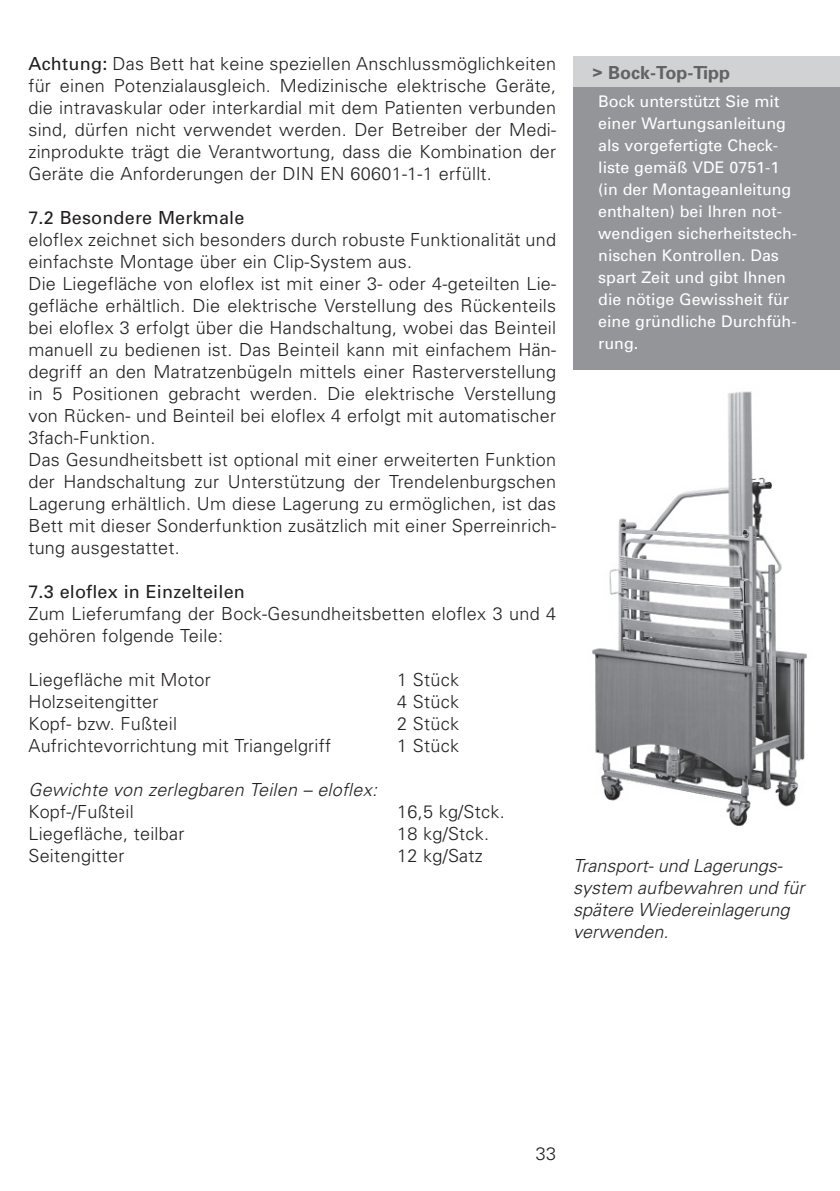
<style>
.page{position:relative;width:840px;height:1191px;background:#fff}
.page>*{position:absolute;margin:0;border:0;box-sizing:border-box;transform-origin:0 0}
.t1{font:300 18px/22px "Univers";letter-spacing:.015em;color:#231f20}
.t2{font:italic 300 18px/22px "Univers";color:#231f20}
.t3{font:18px "Univers";letter-spacing:.01em;color:#231f20}
.t4{font:700 18px "Univers";color:#636366}
.t5{font:16px/22px "Univers";color:#fff}
.s1{font-weight:400}
</style>
<div class="page">
<div style="left:573px;top:57px;width:266px;height:30px;background:#d1d2d4"></div>
<div style="left:573px;top:87px;width:266px;height:282px;background:#939598"></div>
<img style="left:592px;top:391px;width:215px;height:435px">
<p class="t1" style="left:28px;top:54px;width:529px;text-align:justify"><span class="s1">Achtung:</span> Das Bett hat keine speziellen Anschlussmöglichkeiten für einen Potenzialausgleich. Medizinische elektrische Geräte, die intravaskular oder interkardial mit dem Patienten verbunden sind, dürfen nicht verwendet werden. Der Betreiber der Medi&shy;zinprodukte trägt die Verantwortung, dass die Kombination der Geräte die Anforderungen der DIN EN 60601-1-1 erfüllt.</p>
<p class="t3" style="left:28px;top:211px;width:217px">7.2 Besondere Merkmale</p>
<p class="t1" style="left:28px;top:230px;width:529px">eloflex zeichnet sich besonders durch robuste Funktionalität und einfachste Montage über ein Clip-System aus.<br>Die Liegefläche von eloflex ist mit einer 3- oder 4-geteilten Lie&shy;gefläche erhältlich. Die elektrische Verstellung des Rückenteils bei eloflex 3 erfolgt über die Handschaltung, wobei das Beinteil manuell zu bedienen ist. Das Beinteil kann mit einfachem Hän&shy;degriff an den Matratzenbügeln mittels einer Rasterverstellung in 5 Positionen gebracht werden. Die elektrische Verstellung von Rücken- und Beinteil bei eloflex 4 erfolgt mit automatischer 3fach-Funktion.<br>Das Gesundheitsbett ist optional mit einer erweiterten Funktion der Handschaltung zur Unterstützung der Trendelenburgschen Lagerung erhältlich. Um diese Lagerung zu ermöglichen, ist das Bett mit dieser Sonderfunktion zusätzlich mit einer Sperreinrich&shy;tung ausgestattet.</p>
<p class="t3" style="left:28px;top:584px;width:218px">7.3 eloflex in Einzelteilen</p>
<p class="t1" style="left:28px;top:604px;width:529px">Zum Lieferumfang der Bock-Gesundheitsbetten eloflex 3 und 4 gehören folgende Teile:</p>
<p class="t1" style="left:28px;top:670px;width:184px">Liegefläche mit Motor</p>
<p class="t1" style="left:397px;top:670px;width:63px">1 Stück</p>
<p class="t1" style="left:28px;top:692px;width:132px">Holzseitengitter</p>
<p class="t1" style="left:397px;top:692px;width:63px">4 Stück</p>
<p class="t1" style="left:28px;top:714px;width:150px">Kopf- bzw. Fußteil</p>
<p class="t1" style="left:397px;top:714px;width:63px">2 Stück</p>
<p class="t1" style="left:28px;top:736px;width:304px">Aufrichtevorrichtung mit Triangelgriff</p>
<p class="t1" style="left:397px;top:736px;width:63px">1 Stück</p>
<p class="t2" style="left:28px;top:780px;width:350px">Gewichte von zerlegbaren Teilen – eloflex:</p>
<p class="t1" style="left:28px;top:802px;width:107px">Kopf-/Fußteil</p>
<p class="t1" style="left:397px;top:802px;width:109px">16,5 kg/Stck.</p>
<p class="t1" style="left:28px;top:824px;width:157px">Liegefläche, teilbar</p>
<p class="t1" style="left:397px;top:824px;width:93px">18 kg/Stck.</p>
<p class="t1" style="left:28px;top:846px;width:97px">Seitengitter</p>
<p class="t1" style="left:397px;top:846px;width:87px">12 kg/Satz</p>
<p class="t4" style="left:592px;top:66px;width:139px">&gt; Bock-Top-Tipp</p>
<p class="t5" style="left:598px;top:92px;width:200px">Bock unterstützt Sie mit einer Wartungsanleitung als vorgefertigte Check&shy;liste gemäß VDE 0751-1 (in der Montageanleitung enthalten) bei Ihren not&shy;wendigen sicherheitstech&shy;nischen Kontrollen. Das spart Zeit und gibt Ihnen die nötige Gewissheit für eine gründliche Durchfüh&shy;rung.</p>
<p class="t2" style="left:573px;top:856px;width:233px">Transport- und Lagerungs&shy;system aufbewahren und für spätere Wiedereinlagerung verwenden.</p>
<p class="t1" style="left:535px;top:1144px;width:22px">33</p>
</div>
